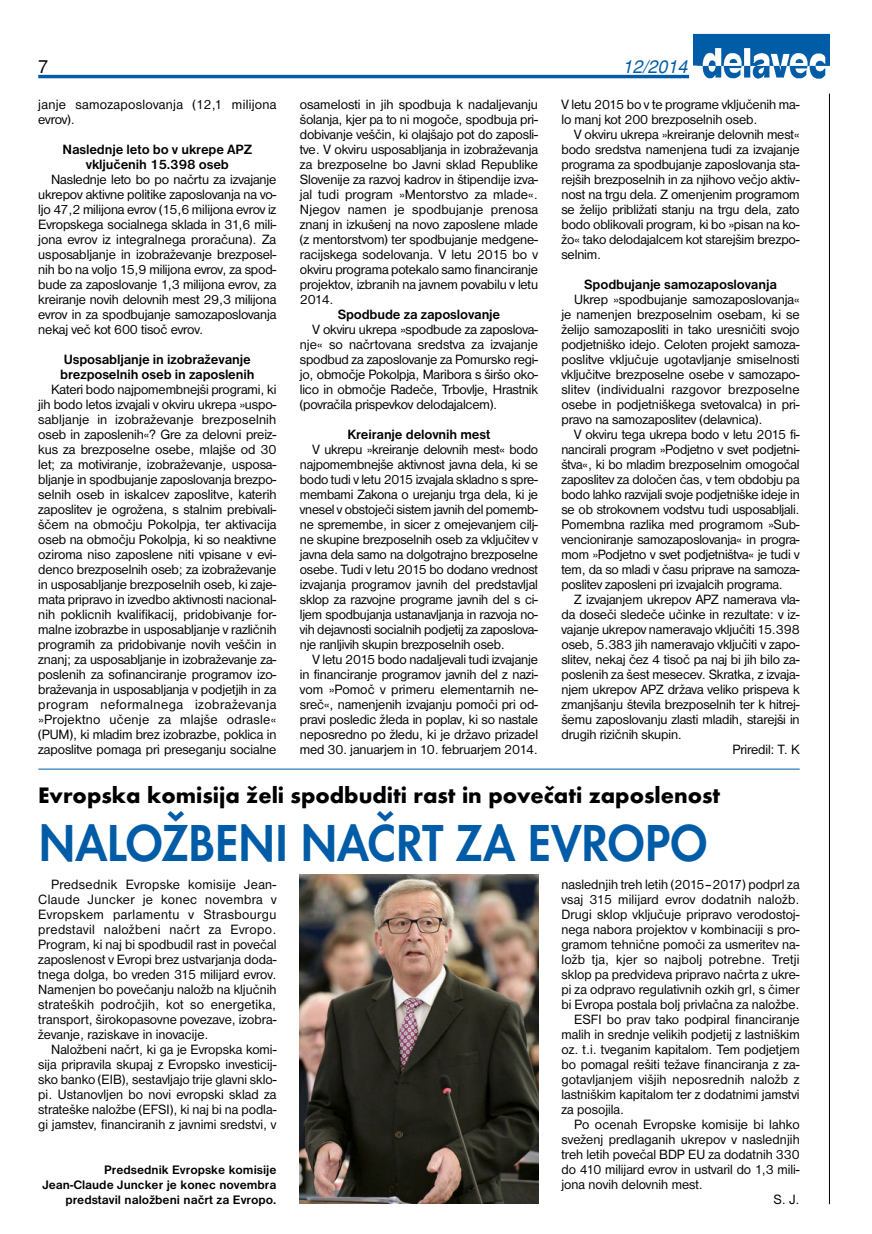
<style>
.page{position:relative;width:872px;height:1234px;background:#fff}
.page>*{position:absolute;margin:0;border:0;box-sizing:border-box;transform-origin:0 0}
.t1{font:600 54px "Futura TCE";letter-spacing:.075em;color:#005ca6;scale:.9 1}
.t2{font:700 23.25px "Futura TCE";color:#000}
.t3{font:italic 18px "Slo Helvetica";color:#005ca6}
.t4{font:18px "Slo Helvetica Roman";color:#000}
.t5{font:13.95px/15px "Nimbus San DCE";letter-spacing:-.01em;color:#000;text-align:justify}
.t6{font:700 13.95px/15px "Nimbus San DCE";letter-spacing:-.01em;color:#000;text-align:center}
.t7{font:13.95px "Nimbus San DCE";letter-spacing:.015em;color:#000}
.t8{font:13.95px "Nimbus San DCE";letter-spacing:.01em;color:#000}
.t9{font:13.95px/15px "Nimbus San DCE";letter-spacing:.02em;color:#000}
.t10{font:700 12.75px/15px "Nimbus San DCE";color:#000;text-align:right}
</style>
<div class="page">
<hr style="left:829px;top:94px;width:1px;height:1109px;background:#000">
<img style="left:693px;top:33px;width:136px;height:46px">
<hr style="left:38px;top:75px;width:651px;height:3px;background:#005ca6">
<img style="left:300px;top:874px;width:238px;height:329px">
<hr style="left:38px;top:768px;width:761px;height:1px;background:#005ca6">
<p class="t4" style="left:38px;top:56px;width:12px">7</p>
<p class="t3" style="left:622px;top:56px;width:67px">12/2014</p>
<p class="t5" style="left:561px;top:97px;width:240px">V letu 2015 bo v te programe vključenih ma&shy;lo manj kot 200 brezposelnih oseb.</p>
<p class="t5" style="left:561px;top:127px;width:240px;text-indent:13px">V okviru ukrepa »kreiranje delovnih mest« bodo sredstva namenjena tudi za izvajanje programa za spodbujanje zaposlovanja sta&shy;rejših brezposelnih in za njihovo večjo aktiv&shy;nost na trgu dela. Z omenjenim programom se želijo približati stanju na trgu dela, zato bodo oblikovali program, ki bo »pisan na ko&shy;žo« tako delodajalcem kot starejšim brezpo&shy;selnim.</p>
<p class="t6" style="left:584px;top:277px;width:194px">Spodbujanje samozaposlovanja</p>
<p class="t5" style="left:561px;top:292px;width:240px;text-indent:13px">Ukrep »spodbujanje samozaposlovanja« je namenjen brezposelnim osebam, ki se želijo samozaposliti in tako uresničiti svojo podjetniško idejo. Celoten projekt samoza&shy;poslitve vključuje ugotavljanje smiselnosti vključitve brezposelne osebe v samozapo&shy;slitev (individualni razgovor brezposelne osebe in podjetniškega svetovalca) in pri&shy;pravo na samozaposlitev (delavnica).</p>
<p class="t5" style="left:561px;top:427px;width:240px;text-indent:13px">V okviru tega ukrepa bodo v letu 2015 fi&shy;nancirali program »Podjetno v svet podjetni&shy;štva«, ki bo mladim brezposelnim omogočal zaposlitev za določen čas, v tem obdobju pa bodo lahko razvijali svoje podjetniške ideje in se ob strokovnem vodstvu tudi usposabljali.<br>Pomembna razlika med programom »Sub&shy;vencioniranje samozaposlovanja« in progra&shy;mom »Podjetno v svet podjetništva« je tudi v tem, da so mladi v času priprave na samoza&shy;poslitev zaposleni pri izvajalcih programa.</p>
<p class="t5" style="left:574px;top:592px;width:227px">Z izvajanjem ukrepov APZ namerava vla-</p>
<p class="t5" style="left:561px;top:607px;width:240px">da doseči sledeče učinke in rezultate: v iz-</p>
<p class="t5" style="left:561px;top:622px;width:240px">vajanje ukrepov nameravajo vključiti 15.398</p>
<p class="t5" style="left:561px;top:637px;width:240px">oseb, 5.383 jih nameravajo vključiti v zapo-</p>
<p class="t5" style="left:561px;top:652px;width:240px">slitev, nekaj čez 4 tisoč pa naj bi jih bilo za-</p>
<p class="t5" style="left:561px;top:667px;width:240px">poslenih za šest mesecev. Skratka, z izvaja-</p>
<p class="t5" style="left:561px;top:682px;width:240px">njem ukrepov APZ država veliko prispeva k</p>
<p class="t5" style="left:561px;top:697px;width:240px">zmanjšanju števila brezposelnih ter k hitrej-</p>
<p class="t5" style="left:561px;top:712px;width:240px">šemu zaposlovanju zlasti mladih, starejši in</p>
<p class="t5" style="left:561px;top:727px;width:122px">drugih rizičnih skupin.</p>
<p class="t5" style="left:732px;top:742px;width:69px">Priredil: T. K</p>
<p class="t9" style="left:38px;top:97px;width:240px">janje samozaposlovanja (12,1 milijona evrov).</p>
<p class="t6" style="left:63px;top:142px;width:191px">Naslednje leto bo v ukrepe APZ vključenih 15.398 oseb</p>
<p class="t5" style="left:38px;top:172px;width:240px;text-indent:13px">Naslednje leto bo po načrtu za izvajanje ukrepov aktivne politike zaposlovanja na vo&shy;ljo 47,2 milijona evrov (15,6 milijona evrov iz Evropskega socialnega sklada in 31,6 mili&shy;jona evrov iz integralnega proračuna). Za usposabljanje in izobraževanje brezposel&shy;nih bo na voljo 15,9 milijona evrov, za spod&shy;bude za zaposlovanje 1,3 milijona evrov, za kreiranje novih delovnih mest 29,3 milijona evrov in za spodbujanje samozaposlovanja nekaj več kot 600 tisoč evrov.</p>
<p class="t6" style="left:60px;top:352px;width:196px;text-align:left">Usposabljanje in izobraževanje brezposelnih oseb in zaposlenih</p>
<p class="t5" style="left:38px;top:382px;width:240px;text-indent:13px">Kateri bodo najpomembnejši programi, ki jih bodo letos izvajali v okviru ukrepa »uspo&shy;sabljanje in izobraževanje brezposelnih oseb in zaposlenih«? Gre za delovni preiz&shy;kus za brezposelne osebe, mlajše od 30 let; za motiviranje, izobraževanje, usposa&shy;bljanje in spodbujanje zaposlovanja brezpo&shy;selnih oseb in iskalcev zaposlitve, katerih zaposlitev je ogrožena, s stalnim prebivali&shy;ščem na območju Pokolpja, ter aktivacija oseb na območju Pokolpja, ki so neaktivne oziroma niso zaposlene niti vpisane v evi&shy;denco brezposelnih oseb; za izobraževanje in usposabljanje brezposelnih oseb, ki zaje&shy;mata pripravo in izvedbo aktivnosti nacional&shy;nih poklicnih kvalifikacij, pridobivanje for&shy;malne izobrazbe in usposabljanje v različnih programih za pridobivanje novih veščin in znanj; za usposabljanje in izobraževanje za&shy;poslenih za sofinanciranje programov izo&shy;braževanja in usposabljanja v podjetjih in za program neformalnega izobraževanja »Projektno učenje za mlajše odrasle« (PUM), ki mladim brez izobrazbe, poklica in zaposlitve pomaga pri preseganju socialne</p>
<p class="t5" style="left:300px;top:97px;width:240px">osamelosti in jih spodbuja k nadaljevanju šolanja, kjer pa to ni mogoče, spodbuja pri&shy;dobivanje veščin, ki olajšajo pot do zaposli&shy;tve. V okviru usposabljanja in izobraževanja za brezposelne bo Javni sklad Republike Slovenije za razvoj kadrov in štipendije izva&shy;jal tudi program »Mentorstvo za mlade«.<br>Njegov namen je spodbujanje prenosa znanj in izkušenj na novo zaposlene mlade (z mentorstvom) ter spodbujanje medgene&shy;racijskega sodelovanja. V letu 2015 bo v okviru programa potekalo samo financiranje projektov, izbranih na javnem povabilu v letu 2014.</p>
<p class="t6" style="left:338px;top:307px;width:164px">Spodbude za zaposlovanje</p>
<p class="t5" style="left:300px;top:322px;width:240px;text-indent:13px">V okviru ukrepa »spodbude za zaposlova&shy;nje« so načrtovana sredstva za izvajanje spodbud za zaposlovanje za Pomursko regi&shy;jo, območje Pokolpja, Maribora s širšo oko&shy;lico in območje Radeče, Trbovlje, Hrastnik (povračila prispevkov delodajalcem).</p>
<p class="t6" style="left:347px;top:427px;width:144px">Kreiranje delovnih mest</p>
<p class="t5" style="left:300px;top:442px;width:240px;text-indent:13px">V ukrepu »kreiranje delovnih mest« bodo najpomembnejše aktivnost javna dela, ki se bodo tudi v letu 2015 izvajala skladno s spre&shy;membami Zakona o urejanju trga dela, ki je vnesel v obstoječi sistem javnih del pomemb&shy;ne spremembe, in sicer z omejevanjem cilj&shy;ne skupine brezposelnih oseb za vključitev v javna dela samo na dolgotrajno brezposelne osebe. Tudi v letu 2015 bo dodano vrednost izvajanja programov javnih del predstavljal sklop za razvojne programe javnih del s ci&shy;ljem spodbujanja ustanavljanja in razvoja no&shy;vih dejavnosti socialnih podjetij za zaposlova&shy;nje ranljivih skupin brezposelnih oseb.</p>
<p class="t5" style="left:300px;top:652px;width:240px;text-indent:13px">V letu 2015 bodo nadaljevali tudi izvajanje in financiranje programov javnih del z nazi&shy;vom »Pomoč v primeru elementarnih ne&shy;sreč«, namenjenih izvajanju pomoči pri od&shy;pravi posledic žleda in poplav, ki so nastale neposredno po žledu, ki je državo prizadel med 30. januarjem in 10. februarjem 2014.</p>
<h2 class="t2" style="left:38px;top:780px;width:683px">Evropska komisija želi spodbuditi rast in povečati zaposlenost</h2>
<h1 class="t1" style="left:38px;top:809px;width:746px">NALOŽBEN I NAČRT ZA EVROPO</h1>
<p class="t5" style="left:38px;top:877px;width:240px;text-indent:13px">Predsednik Evropske komisije Jean-Claude Juncker je konec novembra v Evropskem parlamentu v Strasbourgu predstavil naložbeni načrt za Evropo.<br>Program, ki naj bi spodbudil rast in povečal zaposlenost v Evropi brez ustvarjanja doda&shy;tnega dolga, bo vreden 315 milijard evrov.<br>Namenjen bo povečanju naložb na ključnih strateških področjih, kot so energetika, transport, širokopasovne povezave, izobra&shy;ževanje, raziskave in inovacije.</p>
<p class="t5" style="left:38px;top:1042px;width:240px;text-indent:13px">Naložbeni načrt, ki ga je Evropska komi&shy;sija pripravila skupaj z Evropsko investicij&shy;sko banko (EIB), sestavljajo trije glavni sklo&shy;pi. Ustanovljen bo novi evropski sklad za strateške naložbe (EFSI), ki naj bi na podla&shy;gi jamstev, financiranih z javnimi sredstvi, v</p>
<p class="t10" style="left:42px;top:1162px;width:235px">Predsednik Evropske komisije<br>Jean-Claude Juncker je konec novembra predstavil naložbeni načrt za Evropo.</p>
<p class="t5" style="left:561px;top:877px;width:240px">naslednjih treh letih (2015–2017) podprl za</p>
<p class="t7" style="left:561px;top:891px;width:240px">vsaj 315 milijard evrov dodatnih naložb.</p>
<p class="t5" style="left:561px;top:907px;width:240px">Drugi sklop vključuje pripravo verodostoj-</p>
<p class="t5" style="left:561px;top:922px;width:240px">nega nabora projektov v kombinaciji s pro-</p>
<p class="t5" style="left:561px;top:937px;width:240px">gramom tehnične pomoči za usmeritev na-</p>
<p class="t7" style="left:561px;top:951px;width:240px">ložb tja, kjer so najbolj potrebne. Tretji</p>
<p class="t5" style="left:561px;top:967px;width:240px">sklop pa predvideva pripravo načrta z ukre-</p>
<p class="t5" style="left:561px;top:982px;width:240px">pi za odpravo regulativnih ozkih grl, s čimer</p>
<p class="t5" style="left:561px;top:997px;width:240px">bi Evropa postala bolj privlačna za naložbe.</p>
<p class="t5" style="left:574px;top:1012px;width:227px">ESFI bo prav tako podpiral financiranje</p>
<p class="t5" style="left:561px;top:1027px;width:240px">malih in srednje velikih podjetij z lastniškim</p>
<p class="t5" style="left:561px;top:1042px;width:240px">oz. t.i. tveganim kapitalom. Tem podjetjem</p>
<p class="t5" style="left:561px;top:1057px;width:240px">bo pomagal rešiti težave financiranja z za-</p>
<p class="t8" style="left:561px;top:1071px;width:240px">gotavljanjem višjih neposrednih naložb z</p>
<p class="t5" style="left:561px;top:1087px;width:240px">lastniškim kapitalom ter z dodatnimi jamstvi</p>
<p class="t5" style="left:561px;top:1102px;width:64px">za posojila.</p>
<p class="t8" style="left:574px;top:1116px;width:227px">Po ocenah Evropske komisije bi lahko</p>
<p class="t5" style="left:561px;top:1132px;width:240px">sveženj predlaganih ukrepov v naslednjih</p>
<p class="t5" style="left:561px;top:1147px;width:240px">treh letih povečal BDP EU za dodatnih 330</p>
<p class="t5" style="left:561px;top:1162px;width:240px">do 410 milijard evrov in ustvaril do 1,3 mili-</p>
<p class="t5" style="left:561px;top:1177px;width:143px">jona novih delovnih mest.</p>
<p class="t5" style="left:773px;top:1192px;width:28px">S. J.</p>
</div>
